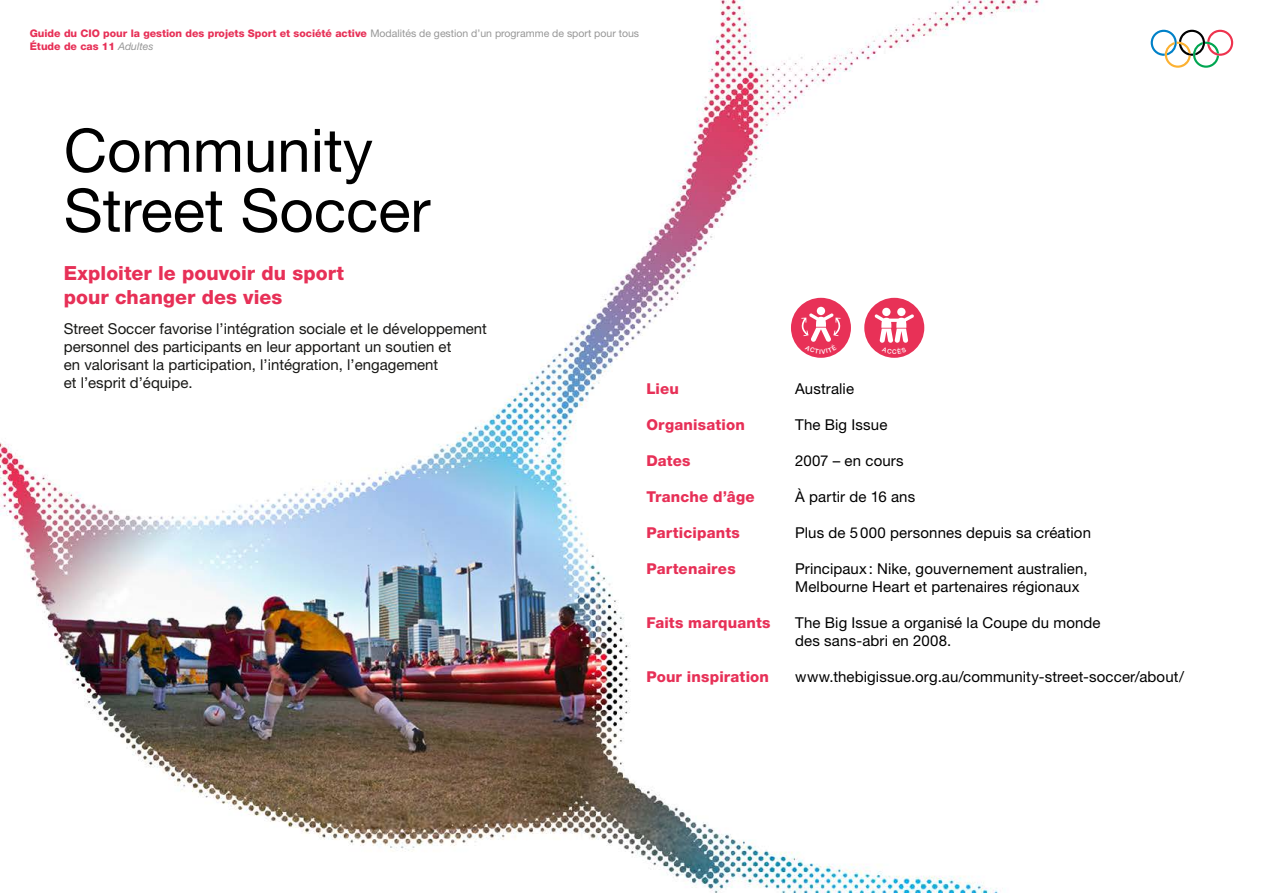
<style>
.page{position:relative;width:1263px;height:893px;background:#fff}
.page>*{position:absolute;margin:0;border:0;box-sizing:border-box;transform-origin:0 0}
.t1{font:60px/60px "Helvetica Neue LT Std";color:#000}
.t2{font:800 19.5px/24px "Helvetica Neue LT Std";letter-spacing:.005em;color:#e73057}
.t3{font:15px/18px "Helvetica Neue LT Std";letter-spacing:.01em;color:#000}
.t4{font:15px/18px "Helvetica Neue LT Std";color:#171715}
.t5{font:800 15px "Helvetica Neue LT Std";letter-spacing:.015em;color:#e73057}
.t6{font:800 10.5px/12.6px "Helvetica Neue LT Std";color:#e73057}
.s1{font-weight:400;color:#979797}
.s2{font-weight:400;font-style:italic;color:#979797}
</style>
<div class="page">
<img style="left:0;top:0;width:1234px;height:893px">
<svg style="left:1151px;top:30px;width:82px;height:38px"></svg>
<svg style="left:791px;top:298px;width:60px;height:60px"></svg>
<svg style="left:864px;top:298px;width:60px;height:60px"></svg>
<p class="t6" style="left:30px;top:27px;width:611px">Guide du CIO pour la gestion des projets Sport et société active <span class="s1">Modalités de gestion d’un programme de sport pour tous<br></span>Étude de cas 11 <span class="s2">Adultes</span></p>
<h1 class="t1" style="left:64px;top:120px;width:368px">Community<br>Street Soccer</h1>
<h2 class="t2" style="left:64px;top:261px;width:282px">Exploiter le pouvoir du sport pour changer des vies</h2>
<p class="t4" style="left:64px;top:319px;width:425px">Street Soccer favorise l’intégration sociale et le développement personnel des participants en leur apportant un soutien et<br>en valorisant la participation, l’intégration, l’engagement<br>et l’esprit d’équipe.</p>
<p class="t5" style="left:646px;top:380px;width:34px">Lieu</p>
<p class="t3" style="left:795px;top:379px;width:60px">Australie</p>
<p class="t5" style="left:646px;top:416px;width:100px">Organisation</p>
<p class="t3" style="left:795px;top:415px;width:94px">The Big Issue</p>
<p class="t5" style="left:646px;top:452px;width:46px">Dates</p>
<p class="t3" style="left:795px;top:451px;width:110px">2007 – en cours</p>
<p class="t5" style="left:646px;top:488px;width:110px">Tranche d’âge</p>
<p class="t3" style="left:795px;top:487px;width:122px">À partir de 16 ans</p>
<p class="t5" style="left:646px;top:524px;width:95px">Participants</p>
<p class="t3" style="left:795px;top:523px;width:297px">Plus de 5000 personnes depuis sa création</p>
<p class="t5" style="left:646px;top:560px;width:91px">Partenaires</p>
<p class="t3" style="left:795px;top:559px;width:294px">Principaux : Nike, gouvernement australien,<br>Melbourne Heart et partenaires régionaux</p>
<p class="t5" style="left:646px;top:614px;width:126px">Faits marquants</p>
<p class="t3" style="left:795px;top:613px;width:307px">The Big Issue a organisé la Coupe du monde des sans-abri en 2008.</p>
<p class="t5" style="left:646px;top:668px;width:124px">Pour inspiration</p>
<p class="t3" style="left:795px;top:667px;width:390px">www.thebigissue.org.au/community-street-soccer/about/</p>
</div>
